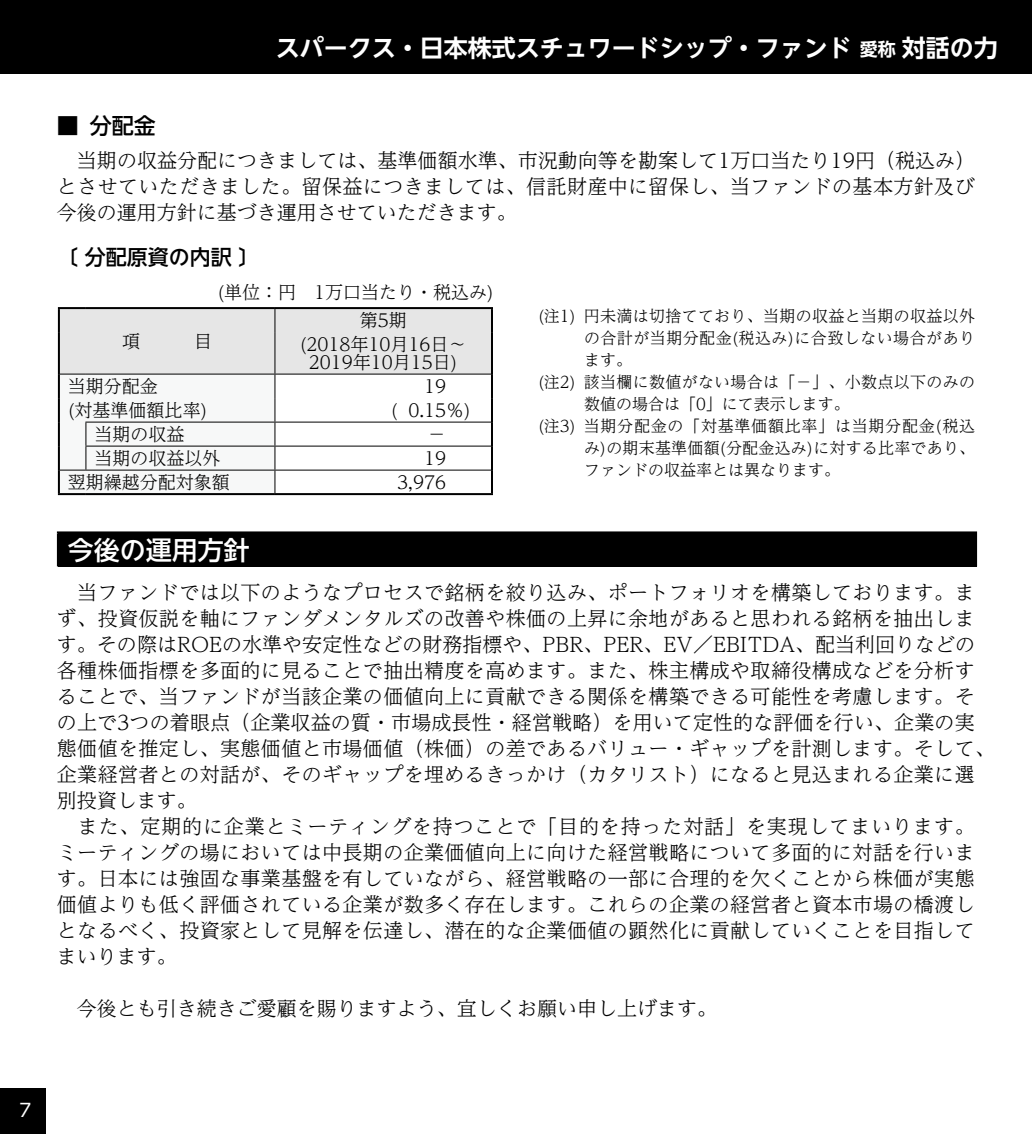
<style>
.page{position:relative;width:1032px;height:1134px;background:#fff}
.page>*{position:absolute;margin:0;border:0;box-sizing:border-box;transform-origin:0 0}
.t1{font:500 26px "UD Shin Go NT Pro";color:#fff}
.t2{font:700 24px "UD Shin Go NT Pro De";color:#fff}
.t3{font:500 22px "UD Shin Go NT Pro";color:#000}
.t4{font:500 21px "UD Shin Go NT Pro";color:#000}
.t5{font:300 20px/26px "UD Reimin Pro";letter-spacing:.02em;color:#000;text-align:justify}
.t6{font:300 20px "UD Reimin Pro";color:#000}
.t7{font:300 18px/28.2px "UD Reimin Pro";color:#000}
.t8{font:18px "UD Shin Go NT Pro";color:#fff}
.t9{font:300 16px "UD Reimin Pro";letter-spacing:.02em;color:#000}
.t10{font:300 16px "UD Reimin Pro";color:#000}
.t11{font:300 16px "UD Reimin Pro";letter-spacing:.045em;color:#000}
.s1{font-size:18px}
</style>
<div class="page">
<div style="left:0;top:0;width:1032px;height:74px;background:#000"></div>
<div style="left:0;top:1089px;width:45px;height:45px;background:#000"></div>
<div style="left:58px;top:532px;width:918px;height:34px;background:#000"></div>
<hr style="left:57px;top:531px;width:920px;height:2px;background:#000">
<hr style="left:57px;top:533px;width:2px;height:33px;background:#000">
<hr style="left:975px;top:533px;width:2px;height:33px;background:#000">
<svg style="left:60px;top:309px;width:431px;height:184px"></svg>
<hr style="left:86px;top:470px;width:189px;height:1px;background:#000">
<hr style="left:275px;top:470px;width:216px;height:1px;background:#000">
<hr style="left:58px;top:307px;width:28px;height:2px;background:#000">
<hr style="left:58px;top:309px;width:2px;height:23px;background:#000">
<hr style="left:86px;top:307px;width:189px;height:2px;background:#000">
<hr style="left:275px;top:307px;width:218px;height:2px;background:#000">
<hr style="left:58px;top:332px;width:2px;height:42px;background:#000">
<hr style="left:58px;top:374px;width:2px;height:24px;background:#000">
<hr style="left:58px;top:398px;width:2px;height:24px;background:#000">
<hr style="left:58px;top:422px;width:2px;height:24px;background:#000">
<hr style="left:58px;top:446px;width:2px;height:24px;background:#000">
<hr style="left:58px;top:470px;width:2px;height:23px;background:#000">
<hr style="left:58px;top:493px;width:28px;height:2px;background:#000">
<hr style="left:86px;top:493px;width:189px;height:2px;background:#000">
<hr style="left:275px;top:493px;width:218px;height:2px;background:#000">
<hr style="left:491px;top:309px;width:2px;height:23px;background:#000">
<hr style="left:491px;top:332px;width:2px;height:42px;background:#000">
<hr style="left:491px;top:374px;width:2px;height:24px;background:#000">
<hr style="left:491px;top:398px;width:2px;height:24px;background:#000">
<hr style="left:491px;top:422px;width:2px;height:24px;background:#000">
<hr style="left:491px;top:446px;width:2px;height:24px;background:#000">
<hr style="left:491px;top:470px;width:2px;height:23px;background:#000">
<p class="t2" style="left:276px;top:29px;width:723px">スパークス・日本株式スチュワードシップ・ファンド <span class="s1">愛称</span> 対話の力</p>
<p class="t3" style="left:57px;top:108px;width:100px">■ 分配金</p>
<p class="t5" style="left:57px;top:147px;width:920px">　当期の収益分配につきましては、基準価額水準、市況動向等を勘案して1万口当たり19円（税込み）とさせていただきました。留保益につきましては、信託財産中に留保し、当ファンドの基本方針及び今後の運用方針に基づき運用させていただきます。</p>
<p class="t4" style="left:57px;top:240px;width:204px">〔 分配原資の内訳 〕</p>
<p class="t7" style="left:360px;top:278px;width:136px;text-indent:-142px">(単位：円　1万口当たり・税込み)第5期</p>
<p class="t7" style="left:300px;top:334px;width:168px;line-height:18px;text-align:center">(2018年10月16日～<br>2019年10月15日)</p>
<p class="t7" style="left:68px;top:372px;width:91px">当期分配金</p>
<p class="t7" style="left:424px;top:372px;width:23px">19</p>
<p class="t7" style="left:68px;top:395px;width:141px">(対基準価額比率)</p>
<p class="t7" style="left:391px;top:395px;width:82px">( 0.15％)</p>
<p class="t7" style="left:94px;top:419px;width:91px">当期の収益</p>
<p class="t7" style="left:428px;top:419px;width:19px">－</p>
<p class="t7" style="left:94px;top:443px;width:127px">当期の収益以外</p>
<p class="t7" style="left:424px;top:443px;width:23px">19</p>
<p class="t7" style="left:68px;top:467px;width:164px">翌期繰越分配対象額</p>
<p class="t7" style="left:397px;top:467px;width:50px">3,976</p>
<p class="t9" style="left:538px;top:302px;width:439px">(注1) 円未満は切捨てており、当期の収益と当期の収益以外</p>
<p class="t9" style="left:584px;top:324px;width:393px">の合計が当期分配金(税込み)に合致しない場合があり</p>
<p class="t9" style="left:584px;top:346px;width:49px">ます。</p>
<p class="t9" style="left:538px;top:368px;width:439px">(注2) 該当欄に数値がない場合は「－」、小数点以下のみの</p>
<p class="t10" style="left:584px;top:390px;width:267px">数値の場合は「0」にて表示します。</p>
<p class="t11" style="left:538px;top:412px;width:439px">(注3) 当期分配金の「対基準価額比率」は当期分配金(税込</p>
<p class="t9" style="left:584px;top:434px;width:393px">み)の期末基準価額(分配金込み)に対する比率であり、</p>
<p class="t10" style="left:584px;top:456px;width:257px">ファンドの収益率とは異なります。</p>
<h1 class="t1" style="left:68px;top:529px;width:183px">今後の運用方針</h1>
<p class="t5" style="left:57px;top:578px;width:940px;text-align:left">　当ファンドでは以下のようなプロセスで銘柄を絞り込み、ポートフォリオを構築しております。まず、投資仮説を軸にファンダメンタルズの改善や株価の上昇に余地があると思われる銘柄を抽出します。その際はROEの水準や安定性などの財務指標や、PBR、PER、EV／EBITDA、配当利回りなどの各種株価指標を多面的に見ることで抽出精度を高めます。また、株主構成や取締役構成などを分析することで、当ファンドが当該企業の価値向上に貢献できる関係を構築できる可能性を考慮します。その上で3つの着眼点（企業収益の質・市場成長性・経営戦略）を用いて定性的な評価を行い、企業の実態価値を推定し、実態価値と市場価値（株価）の差であるバリュー・ギャップを計測します。そして、企業経営者との対話が、そのギャップを埋めるきっかけ（カタリスト）になると見込まれる企業に選別投資します。<br>　また、定期的に企業とミーティングを持つことで「目的を持った対話」を実現してまいります。ミーティングの場においては中長期の企業価値向上に向けた経営戦略について多面的に対話を行います。日本には強固な事業基盤を有していながら、経営戦略の一部に合理的を欠くことから株価が実態価値よりも低く評価されている企業が数多く存在します。これらの企業の経営者と資本市場の橋渡しとなるべく、投資家として見解を伝達し、潜在的な企業価値の顕然化に貢献していくことを目指してまいります。</p>
<p class="t6" style="left:57px;top:992px;width:662px">　今後とも引き続きご愛顧を賜りますよう、宜しくお願い申し上げます。</p>
<p class="t8" style="left:20px;top:1095px;width:13px">7</p>
</div>
